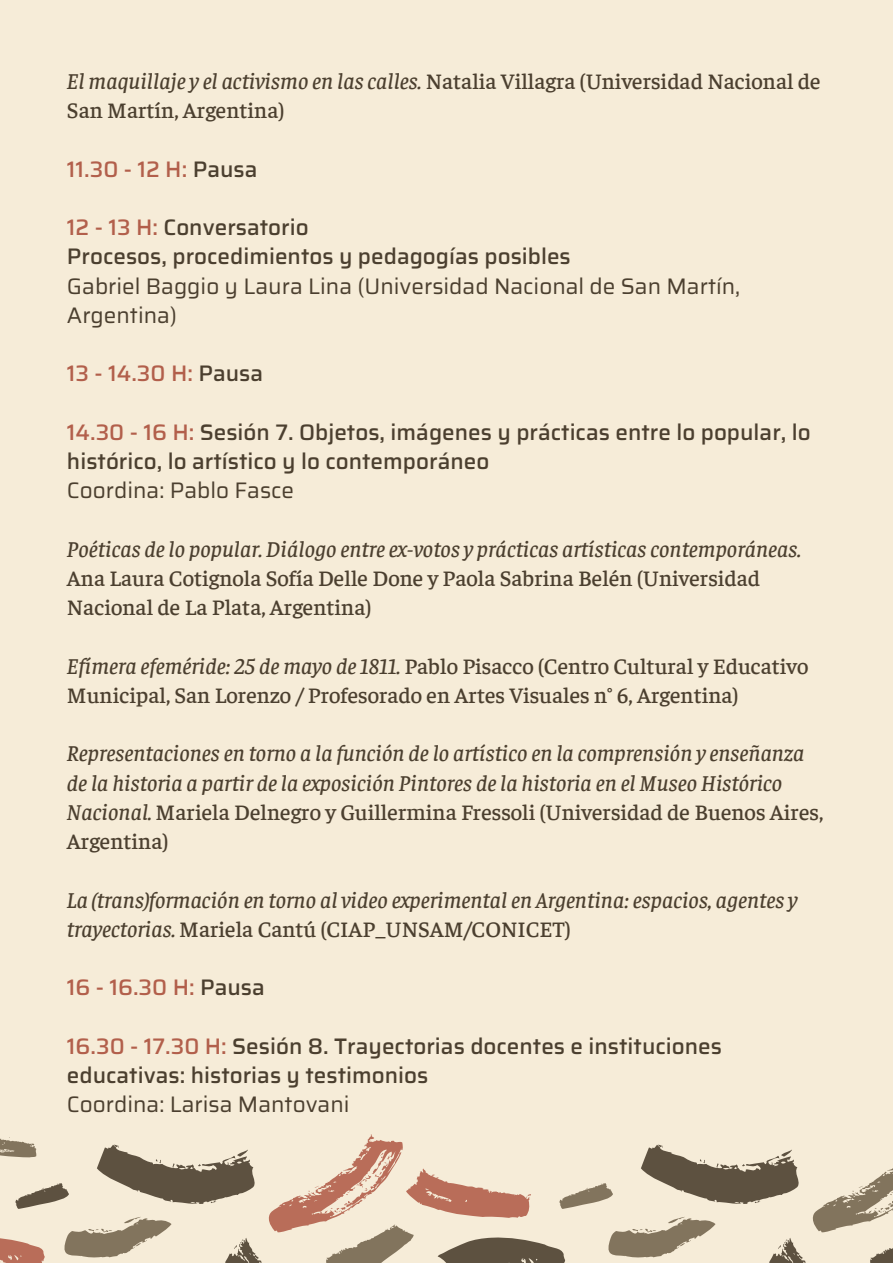
<style>
.page{position:relative;width:893px;height:1264px;background:#fff}
.page>*{position:absolute;margin:0;border:0;box-sizing:border-box;transform-origin:0 0}
.t1{font:500 22.5px/29.2px "Faustina";color:#4b3f2f}
.t2{font:italic 500 22.5px/29.2px "Faustina";color:#4b3f2f}
.t3{font:500 22.5px/29.2px "Saira";color:#4b3f2f}
.t4{font:22.5px/29.2px "Saira";color:#4b3f2f}
.t5{font:500 22.5px "Saira";color:#b25f4b}
.s1{font-style:italic}
.s2{color:#4b3f2f}
.s3{color:#b25f4b}
.s4{font-style:normal}
</style>
<div class="page">
<div style="left:0;top:0;width:892px;height:1262px;background:#f6ecd8"></div>
<svg style="left:0;top:1134px;width:892px;height:128px"></svg>
<p class="t1" style="left:67px;top:65px;width:755px"><span class="s1">El maquillaje y el activismo en las calles.</span> Natalia Villagra (Universidad Nacional de<br>San Martín, Argentina)</p>
<p class="t5" style="left:67px;top:151px;width:192px">11.30 - 12 H: <span class="s2">Pausa</span></p>
<p class="t3" style="left:67px;top:213px;width:243px"><span class="s3">12 - 13 H:</span> Conversatorio</p>
<p class="t3" style="left:67px;top:242px;width:505px">Procesos, procedimientos y pedagogías posibles</p>
<p class="t4" style="left:67px;top:271px;width:674px">Gabriel Baggio y Laura Lina (Universidad Nacional de San Martín,<br>Argentina)</p>
<p class="t5" style="left:67px;top:356px;width:198px">13 - 14.30 H: <span class="s2">Pausa</span></p>
<p class="t3" style="left:67px;top:417px;width:745px"><span class="s3">14.30 - 16 H:</span> Sesión 7. Objetos, imágenes y prácticas entre lo popular, lo histórico, lo artístico y lo contemporáneo</p>
<p class="t4" style="left:67px;top:476px;width:229px">Coordina: Pablo Fasce</p>
<p class="t1" style="left:67px;top:533px;width:735px"><span class="s1">Poéticas de lo popular. Diálogo entre ex-votos y prácticas artísticas contemporáneas.<br></span>Ana Laura Cotignola Sofía Delle Done y Paola Sabrina Belén (Universidad<br>Nacional de La Plata, Argentina)</p>
<p class="t1" style="left:67px;top:649px;width:743px"><span class="s1">Efímera efeméride: 25 de mayo de 1811.</span> Pablo Pisacco (Centro Cultural y Educativo<br>Municipal, San Lorenzo / Profesorado en Artes Visuales n° 6, Argentina)</p>
<p class="t2" style="left:67px;top:737px;width:757px">Representaciones en torno a la función de lo artístico en la comprensión y enseñanza de la historia a partir de la exposición Pintores de la historia en el Museo Histórico Nacional. <span class="s4">Mariela Delnegro y Guillermina Fressoli (Universidad de Buenos Aires, Argentina)</span></p>
<p class="t2" style="left:67px;top:883px;width:732px">La (trans)formación en torno al video experimental en Argentina: espacios, agentes y trayectorias. <span class="s4">Mariela Cantú (CIAP_UNSAM/CONICET)</span></p>
<p class="t5" style="left:67px;top:969px;width:199px">16 - 16.30 H: <span class="s2">Pausa</span></p>
<p class="t3" style="left:67px;top:1031px;width:656px"><span class="s3">16.30 - 17.30 H:</span> Sesión 8. Trayectorias docentes e instituciones educativas: historias y testimonios</p>
<p class="t4" style="left:67px;top:1089px;width:284px">Coordina: Larisa Mantovani</p>
</div>
